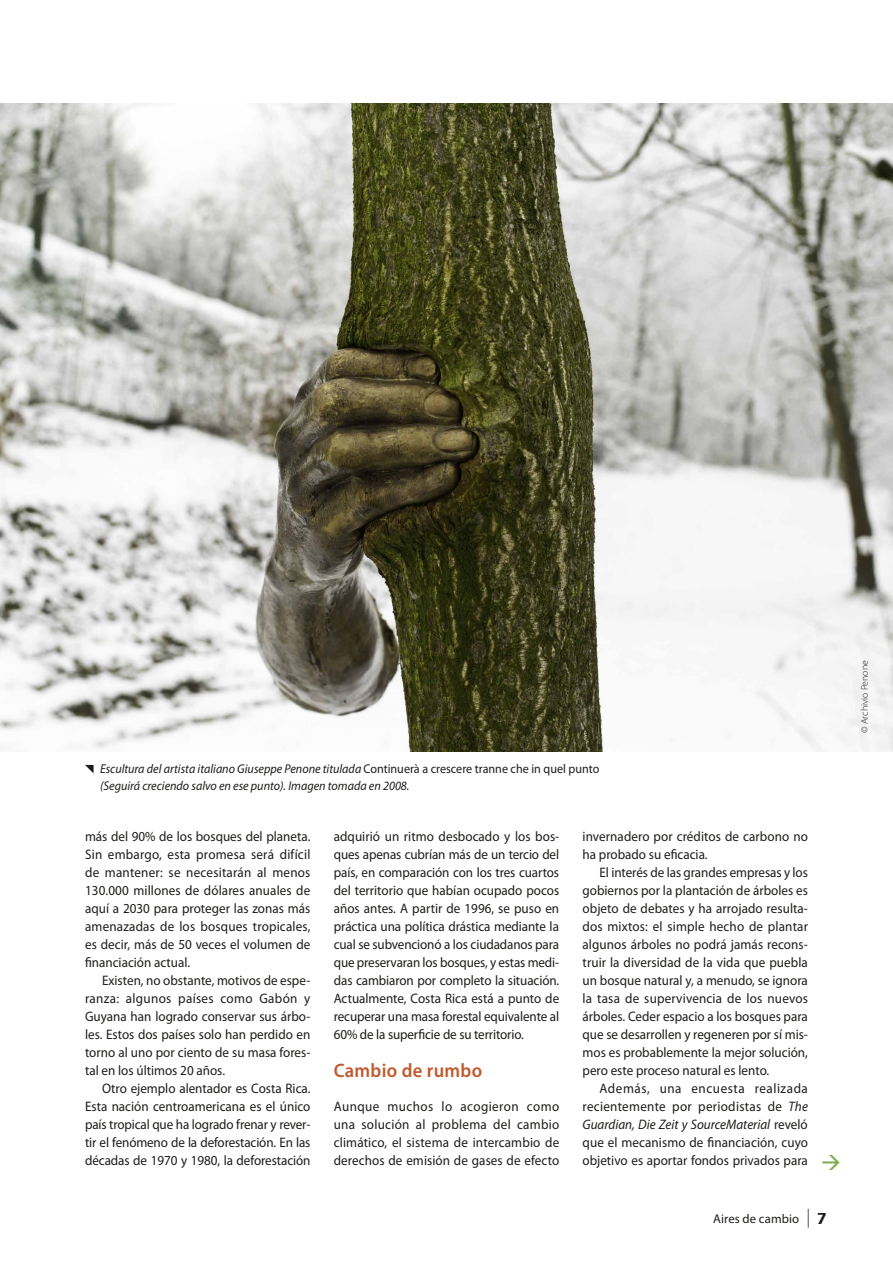
<style>
.page{position:relative;width:893px;height:1263px;background:#fff}
.page>*{position:absolute;margin:0;border:0;box-sizing:border-box;transform-origin:0 0}
.t1{font:600 19.5px "Myriad Pro";letter-spacing:.015em;color:#c0592d;scale:.95 1}
.t2{font:13.8px/18px "Myriad Pro";color:#1d1d1b;text-align:justify;scale:.95 1}
.t3{font:italic 12.75px/16.5px "Myriad Pro";color:#1d1d1b;scale:.95 1}
.t4{font:12.75px "Myriad Pro";letter-spacing:.005em;color:#1d1d1b}
.t5{font:300 9.75px "Myriad Pro";color:#1d1d1b}
.s1{font-style:normal}
.s2{font-style:italic}
.s3{font-size:18.9px}
.s4{font-family:"ITC Eras Std";font-weight:600;font-size:16.5px}
</style>
<div class="page">
<img style="left:0;top:103px;width:893px;height:648px">
<svg style="left:85px;top:765px;width:9px;height:8px"></svg>
<p class="t3" style="left:100px;top:761px;width:527px">Escultura del artista italiano Giuseppe Penone titulada <span class="s1">Continuerà a crescere tranne che in quel punto </span>(Seguirá creciendo salvo en ese punto). Imagen tomada en 2008.</p>
<p class="t2" style="left:85px;top:827px;width:239px">más del 90% de los bosques del planeta.<br>Sin embargo, esta promesa será difícil de mantener: se necesitarán al menos 130.000 millones de dólares anuales de aquí a 2030 para proteger las zonas más amenazadas de los bosques tropicales, es decir, más de 50 veces el volumen de financiación actual.</p>
<p class="t2" style="left:85px;top:971px;width:239px;text-indent:17px">Existen, no obstante, motivos de espe&shy;ranza: algunos países como Gabón y Guyana han logrado conservar sus árbo&shy;les. Estos dos países solo han perdido en torno al uno por ciento de su masa fores&shy;tal en los últimos 20 años.</p>
<p class="t2" style="left:85px;top:1079px;width:239px;text-indent:17px">Otro ejemplo alentador es Costa Rica.<br>Esta nación centroamericana es el único país tropical que ha logrado frenar y rever&shy;tir el fenómeno de la deforestación. En las décadas de 1970 y 1980, la deforestación</p>
<p class="t2" style="left:334px;top:827px;width:239px">adquirió un ritmo desbocado y los bos&shy;ques apenas cubrían más de un tercio del país, en comparación con los tres cuartos del territorio que habían ocupado pocos años antes. A partir de 1996, se puso en práctica una política drástica mediante la cual se subvencionó a los ciudadanos para que preservaran los bosques, y estas medi&shy;das cambiaron por completo la situación.<br>Actualmente, Costa Rica está a punto de recuperar una masa forestal equivalente al 60% de la superficie de su territorio.</p>
<h1 class="t1" style="left:334px;top:1058px;width:158px">Cambio de rumbo</h1>
<p class="t2" style="left:334px;top:1097px;width:239px">Aunque muchos lo acogieron como una solución al problema del cambio climático, el sistema de intercambio de derechos de emisión de gases de efecto</p>
<p class="t2" style="left:583px;top:827px;width:239px">invernadero por créditos de carbono no ha probado su eficacia.</p>
<p class="t2" style="left:583px;top:863px;width:239px;text-indent:17px">El interés de las grandes empresas y los gobiernos por la plantación de árboles es objeto de debates y ha arrojado resulta&shy;dos mixtos: el simple hecho de plantar algunos árboles no podrá jamás recons&shy;truir la diversidad de la vida que puebla un bosque natural y, a menudo, se ignora la tasa de supervivencia de los nuevos árboles. Ceder espacio a los bosques para que se desarrollen y regeneren por sí mis&shy;mos es probablemente la mejor solución, pero este proceso natural es lento.</p>
<p class="t2" style="left:583px;top:1079px;width:239px;text-indent:17px">Además, una encuesta realizada recientemente por periodistas de <span class="s2">The Guardian, Die Zeit y SourceMaterial</span> reveló que el mecanismo de financiación, cuyo objetivo es aportar fondos privados para</p>
<p class="t4" style="left:713px;top:1210px;width:115px">Aires de cambio <span class="s3">|</span> <span class="s4">7</span></p>
<p class="t5" style="left:859px;top:733px;width:74px;rotate:-90deg">© Archivio Penone</p>
</div>
